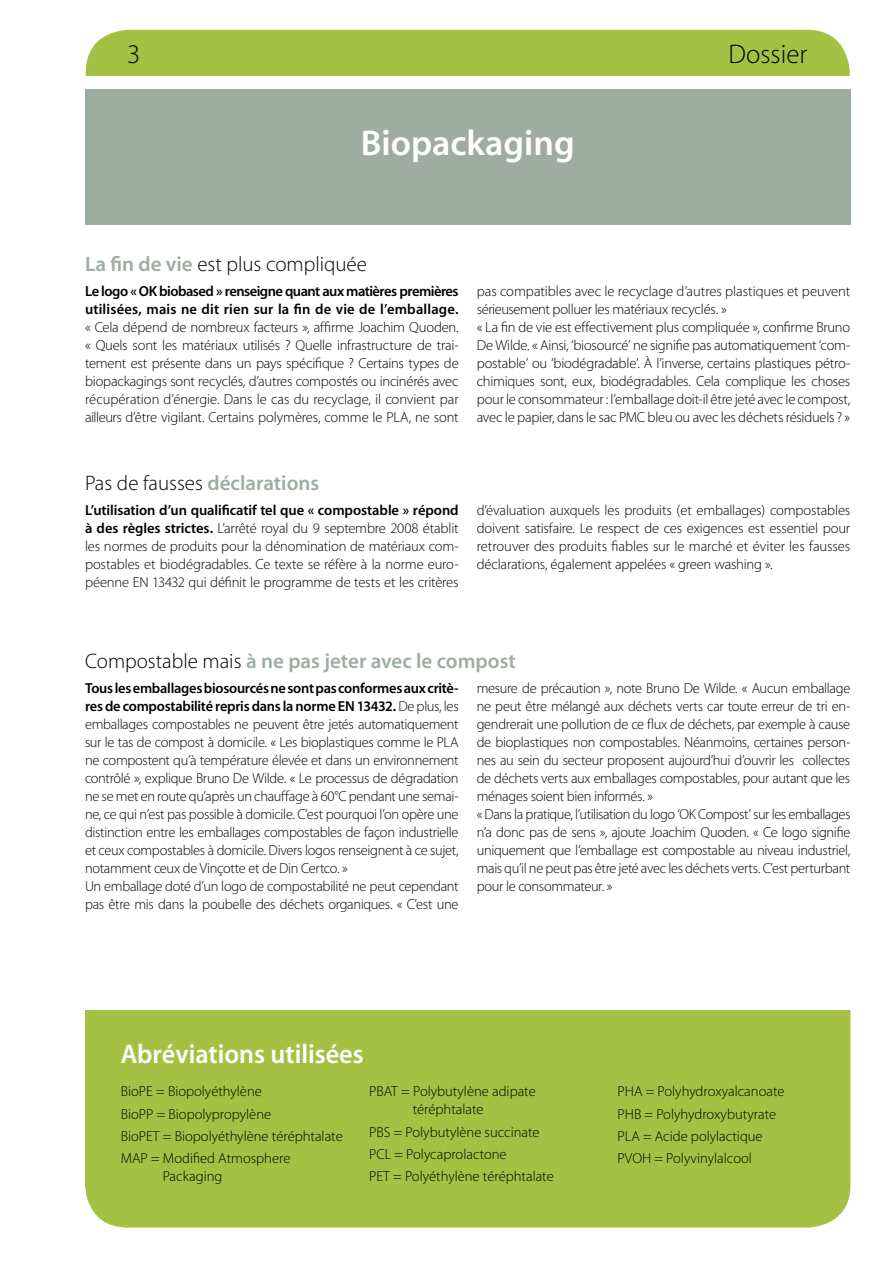
<style>
.page{position:relative;width:893px;height:1263px;background:#fff}
.page>*{position:absolute;margin:0;border:0;box-sizing:border-box;transform-origin:0 0}
.t1{font:500 36px "Myriad LS";color:#fff}
.t2{font:500 27px "Myriad LS";color:#fff}
.t3{font:300 27px "Myriad LS";color:#000}
.t4{font:300 21px "Myriad LS";color:#000}
.t5{font:500 21px "Myriad LS";color:#9eada1}
.t6{font:300 14.55px/18px "Myriad LS";letter-spacing:-.02em;color:#000;text-align:justify}
.t7{font:300 14.55px/22.2px "Myriad LS";color:#000}
.s1{font-weight:500;color:#9eada1}
.s2{font-weight:500}
.s3{font-weight:300;color:#000}
</style>
<div class="page">
<div style="left:85px;top:90px;width:765px;height:1137px;background:#a5c143;border-radius:43px"></div>
<div style="left:86px;top:30px;width:764px;height:126px;background:#a5c143;border-radius:43px"></div>
<div style="left:85px;top:89px;width:765px;height:757px;background:#9eada1"></div>
<div style="left:0;top:77px;width:893px;height:12px;background:#fff"></div>
<div style="left:0;top:225px;width:893px;height:784px;background:#fff"></div>
<p class="t3" style="left:127px;top:41px;width:15px">3</p>
<p class="t3" style="left:729px;top:41px;width:80px">Dossier</p>
<p class="t1" style="left:361px;top:124px;width:215px">Biopackaging</p>
<p class="t4" style="left:85px;top:254px;width:283px"><span class="s1">La fin de vie</span> est plus compliquée</p>
<p class="t6" style="left:85px;top:283px;width:375px"><span class="s2">Le logo « OK biobased » renseigne quant aux matières premières utilisées, mais ne dit rien sur la fin de vie de l’emballage. </span>« Cela dépend de nombreux facteurs », affirme Joachim Quoden. « Quels sont les matériaux utilisés ? Quelle infrastructure de trai&shy;tement est présente dans un pays spécifique ? Certains types de biopackagings sont recyclés, d’autres compostés ou incinérés avec récupération d’énergie. Dans le cas du recyclage, il convient par ailleurs d’être vigilant. Certains polymères, comme le PLA, ne sont</p>
<p class="t6" style="left:477px;top:283px;width:375px;text-align:left">pas compatibles avec le recyclage d’autres plastiques et peuvent sérieusement polluer les matériaux recyclés. »<br>« La fin de vie est effectivement plus compliquée », confirme Bruno De Wilde. « Ainsi, ‘biosourcé’ ne signifie pas automatiquement ‘com&shy;postable’ ou ‘biodégradable’. À l’inverse, certains plastiques pétro&shy;chimiques sont, eux, biodégradables. Cela complique les choses pour le consommateur : l’emballage doit-il être jeté avec le compost, avec le papier, dans le sac PMC bleu ou avec les déchets résiduels ? »</p>
<p class="t4" style="left:85px;top:473px;width:236px">Pas de fausses <span class="s1">déclarations</span></p>
<p class="t6" style="left:85px;top:502px;width:375px"><span class="s2">L’utilisation d’un qualificatif tel que « compostable » répond à des règles strictes.</span> L’arrêté royal du 9 septembre 2008 établit les normes de produits pour la dénomination de matériaux com&shy;postables et biodégradables. Ce texte se réfère à la norme euro&shy;péenne EN 13432 qui définit le programme de tests et les critères</p>
<p class="t6" style="left:477px;top:502px;width:375px">d’évaluation auxquels les produits (et emballages) compostables doivent satisfaire. Le respect de ces exigences est essentiel pour retrouver des produits fiables sur le marché et éviter les fausses déclarations, également appelées « green washing ».</p>
<p class="t5" style="left:85px;top:650px;width:432px"><span class="s3">Compostable mais</span> à ne pas jeter avec le compost</p>
<p class="t6" style="left:85px;top:679px;width:375px;text-align:left"><span class="s2">Tous les emballages biosourcés ne sont pas conformes aux critè&shy;res de compostabilité repris dans la norme EN 13432.</span> De plus, les emballages compostables ne peuvent être jetés automatiquement sur le tas de compost à domicile. « Les bioplastiques comme le PLA ne compostent qu’à température élevée et dans un environnement contrôlé », explique Bruno De Wilde. « Le processus de dégradation ne se met en route qu’après un chauffage à 60°C pendant une semai&shy;ne, ce qui n’est pas possible à domicile. C’est pourquoi l’on opère une distinction entre les emballages compostables de façon industrielle et ceux compostables à domicile. Divers logos renseignent à ce sujet, notamment ceux de Vinçotte et de Din Certco. »<br>Un emballage doté d’un logo de compostabilité ne peut cependant pas être mis dans la poubelle des déchets organiques. « C’est une</p>
<p class="t6" style="left:477px;top:679px;width:375px;text-align:left">mesure de précaution », note Bruno De Wilde. « Aucun emballage ne peut être mélangé aux déchets verts car toute erreur de tri en&shy;gendrerait une pollution de ce flux de déchets, par exemple à cause de bioplastiques non compostables. Néanmoins, certaines person&shy;nes au sein du secteur proposent aujourd’hui d’ouvrir les collectes de déchets verts aux emballages compostables, pour autant que les ménages soient bien informés. »<br>« Dans la pratique, l’utilisation du logo ‘OK Compost’ sur les emballages n’a donc pas de sens », ajoute Joachim Quoden. « Ce logo signifie uniquement que l’emballage est compostable au niveau industriel, mais qu’il ne peut pas être jeté avec les déchets verts. C’est perturbant pour le consommateur. »</p>
<p class="t2" style="left:121px;top:1040px;width:244px">Abréviations utilisées</p>
<p class="t7" style="left:121px;top:1081px;width:223px">BioPE = Biopolyéthylène<br>BioPP = Biopolypropylène<br>BioPET = Biopolyéthylène téréphtalate<br>MAP = Modified Atmosphere</p>
<p class="t7" style="left:163px;top:1166px;width:61px">Packaging</p>
<p class="t7" style="left:369px;top:1083px;width:168px;line-height:18px;text-align:center">PBAT = Polybutylène adipate téréphtalate</p>
<p class="t7" style="left:369px;top:1121px;width:186px">PBS = Polybutylène succinate<br>PCL = Polycaprolactone<br>PET = Polyéthylène téréphtalate</p>
<p class="t7" style="left:617px;top:1081px;width:168px">PHA = Polyhydroxyalcanoate<br>PHB = Polyhydroxybutyrate<br>PLA = Acide polylactique<br>PVOH = Polyvinylalcool</p>
</div>
